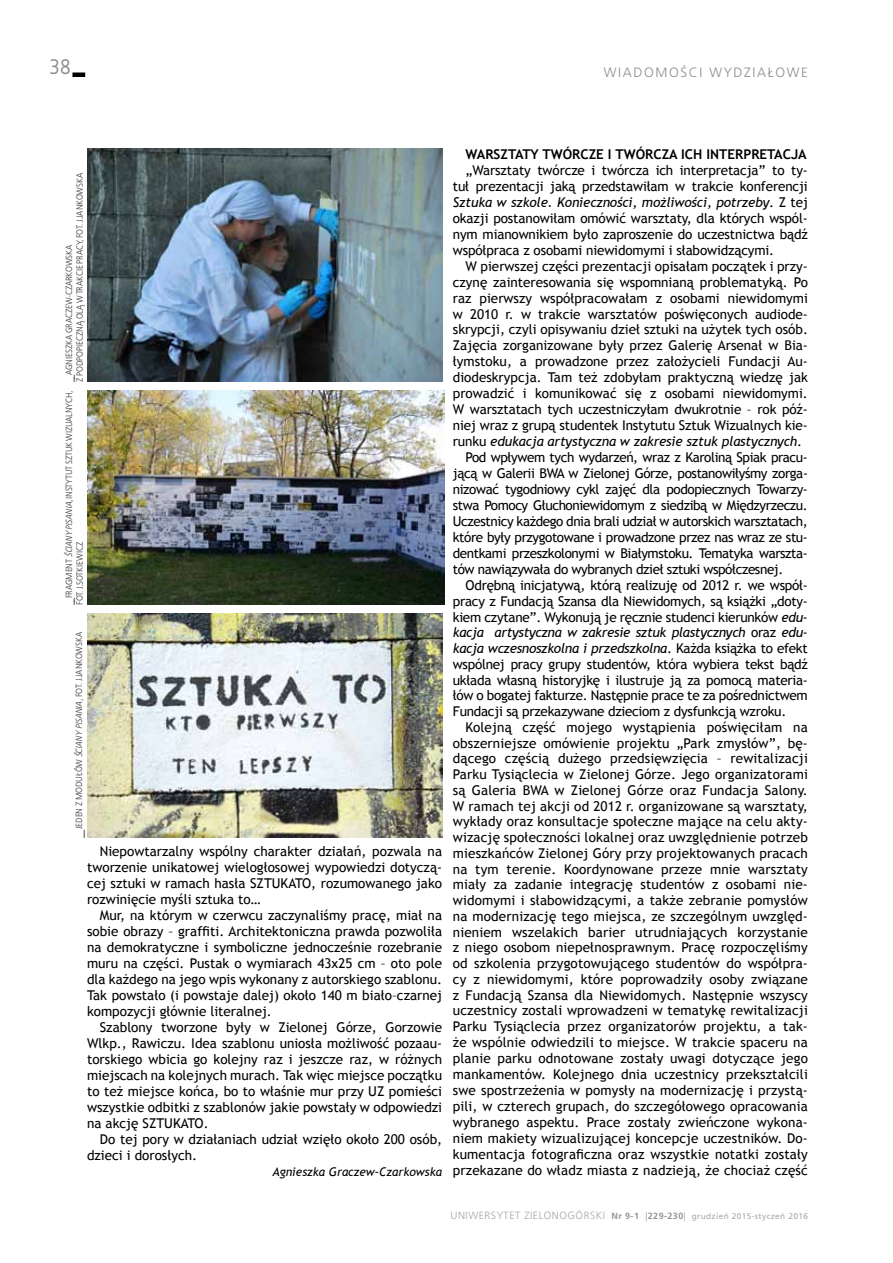
<style>
.page{position:relative;width:893px;height:1263px;background:#fff}
.page>*{position:absolute;margin:0;border:0;box-sizing:border-box;transform-origin:0 0}
.t1{font:21px "EFN Bureau OT";color:#8a8c8e}
.t2{font:13.5px/15.9px "Trebuchet MS";color:#000;text-align:justify}
.t3{font:13.5px "Trebuchet MS";letter-spacing:-.03em;color:#000}
.t4{font:13.5px "Trebuchet MS";letter-spacing:-.02em;color:#000}
.t5{font:italic 13.5px "Trebuchet MS";letter-spacing:-.02em;color:#000}
.t6{font:700 13.5px "Trebuchet MS";color:#000}
.t7{font:300 13.5px "Frutiger LT Pro";color:#8a8c8e}
.t8{font:italic 12px "Trebuchet MS";color:#000}
.t9{font:300 10.5px "Frutiger LT Pro";letter-spacing:.05em;color:#a3a5a8}
.t10{font:9px/10.5px "EFN Bureau OT";color:#4d4d4f}
.s1{font-weight:700;font-size:10.5px}
.s2{font-style:italic}
.s3{font-style:normal}
.s4{font-weight:700;font-size:9px;color:#939597}
.s5{font-size:9px;color:#939597}
.s6{font-weight:400;font-size:8.25px;color:#a4a7a9}
</style>
<div class="page">
<div style="left:72px;top:72px;width:13px;height:5px;background:#000"></div>
<img style="left:87px;top:390px;width:357px;height:215px">
<img style="left:87px;top:149px;width:355px;height:233px">
<img style="left:87px;top:613px;width:355px;height:225px">
<h1 class="t1" style="left:50px;top:55px;width:22px">38</h1>
<p class="t7" style="left:604px;top:65px;width:11px">WIADOMOŚCIWYDZIAŁOWE</p>
<p class="t10" style="left:64px;top:382px;width:209px;rotate:-90deg"><span class="s1">__</span>AGNIESZKA GRACZEW-CZARKOWSKA<br>Z PODPOPIECZNĄ OLĄ W TRAKCIE PRACY, FOT. J.JANKOWSKA</p>
<p class="t10" style="left:64px;top:605px;width:215px;rotate:-90deg"><span class="s1">__</span>FRAGMENT <span class="s2">ŚCIANY PISANIA</span>, INSTYTUT SZTUK WIZUALNYCH,<br>FOT. J.SOTKIEWICZ</p>
<p class="t10" style="left:74px;top:838px;width:206px;rotate:-90deg"><span class="s1">__</span>JEDEN Z MODUŁÓW <span class="s2">ŚCIANY PISANIA,</span> FOT. J.JANKOWSKA</p>
<p class="t2" style="left:87px;top:844px;width:357px;text-indent:13px">Niepowtarzalny wspólny charakter działań, pozwala na tworzenie unikatowej wielogłosowej wypowiedzi dotyczą&shy;cej sztuki w ramach hasła SZTUKATO, rozumowanego jako rozwinięcie myśli sztuka to…</p>
<p class="t2" style="left:87px;top:907px;width:357px;text-indent:13px">Mur, na którym w czerwcu zaczynaliśmy pracę, miał na sobie obrazy – graffiti. Architektoniczna prawda pozwoliła na demokratyczne i symboliczne jednocześnie rozebranie muru na części. Pustak o wymiarach 43x25 cm – oto pole dla każdego na jego wpis wykonany z autorskiego szablonu.<br>Tak powstało (i powstaje dalej) około 140 m biało–czarnej kompozycji głównie literalnej.</p>
<p class="t2" style="left:87px;top:1019px;width:357px;text-indent:13px">Szablony tworzone były w Zielonej Górze, Gorzowie Wlkp., Rawiczu. Idea szablonu uniosła możliwość pozaau&shy;torskiego wbicia go kolejny raz i jeszcze raz, w różnych miejscach na kolejnych murach. Tak więc miejsce początku to też miejsce końca, bo to właśnie mur przy UZ pomieści wszystkie odbitki z szablonów jakie powstały w odpowiedzi na akcję SZTUKATO.</p>
<p class="t2" style="left:87px;top:1131px;width:357px;text-indent:13px">Do tej pory w działaniach udział wzięło około 200 osób, dzieci i dorosłych.</p>
<p class="t8" style="left:272px;top:1164px;width:171px">Agnieszka Graczew–Czarkowska</p>
<p class="t6" style="left:466px;top:146px;width:343px">WARSZTATY TWÓRCZE I TWÓRCZA ICH INTERPRETACJA</p>
<p class="t2" style="left:453px;top:162px;width:357px;text-indent:13px">„Warsztaty twórcze i twórcza ich interpretacja” to ty&shy;tuł prezentacji jaką przedstawiłam w trakcie konferencji <span class="s2">Sztuka w szkole. Konieczności, możliwości, potrzeby</span>. Z tej okazji postanowiłam omówić warsztaty, dla których wspól&shy;nym mianownikiem było zaproszenie do uczestnictwa bądź współpraca z osobami niewidomymi i słabowidzącymi.</p>
<p class="t2" style="left:466px;top:258px;width:344px">W pierwszej części prezentacji opisałam początek i przy-</p>
<p class="t2" style="left:453px;top:274px;width:357px">czynę zainteresowania się wspomnianą problematyką. Po</p>
<p class="t2" style="left:453px;top:290px;width:357px">raz pierwszy współpracowałam z osobami niewidomymi</p>
<p class="t2" style="left:453px;top:306px;width:357px">w 2010 r. w trakcie warsztatów poświęconych audiode-</p>
<p class="t2" style="left:453px;top:322px;width:357px">skrypcji, czyli opisywaniu dzieł sztuki na użytek tych osób.</p>
<p class="t2" style="left:453px;top:338px;width:357px">Zajęcia zorganizowane były przez Galerię Arsenał w Bia-</p>
<p class="t2" style="left:453px;top:354px;width:357px">łymstoku, a prowadzone przez założycieli Fundacji Au-</p>
<p class="t2" style="left:453px;top:370px;width:357px">diodeskrypcja. Tam też zdobyłam praktyczną wiedzę jak</p>
<p class="t2" style="left:453px;top:386px;width:357px">prowadzić i komunikować się z osobami niewidomymi.</p>
<p class="t2" style="left:453px;top:402px;width:356px">W warsztatach tych uczestniczyłam dwukrotnie – rok póź-</p>
<p class="t2" style="left:453px;top:418px;width:356px">niej wraz z grupą studentek Instytutu Sztuk Wizualnych kie-</p>
<p class="t5" style="left:453px;top:433px;width:351px"><span class="s3">runku</span> edukacja artystyczna w zakresie sztuk plastycznych<span class="s3">.</span></p>
<p class="t3" style="left:466px;top:449px;width:344px">Pod wpływem tych wydarzeń, wraz z Karoliną Spiak pracu-</p>
<p class="t3" style="left:453px;top:465px;width:357px">jącą w Galerii BWA w Zielonej Górze, postanowiłyśmy zorga-</p>
<p class="t3" style="left:453px;top:481px;width:356px">nizować tygodniowy cykl zajęć dla podopiecznych Towarzy-</p>
<p class="t3" style="left:453px;top:497px;width:356px">stwa Pomocy Głuchoniewidomym z siedzibą w Międzyrzeczu.</p>
<p class="t3" style="left:453px;top:513px;width:356px">Uczestnicy każdego dnia brali udział w autorskich warsztatach,</p>
<p class="t3" style="left:453px;top:529px;width:356px">które były przygotowane i prowadzone przez nas wraz ze stu-</p>
<p class="t3" style="left:453px;top:545px;width:356px">dentkami przeszkolonymi w Białymstoku. Tematyka warszta-</p>
<p class="t3" style="left:453px;top:561px;width:332px">tów nawiązywała do wybranych dzieł sztuki współczesnej.</p>
<p class="t4" style="left:466px;top:577px;width:344px">Odrębną inicjatywą, którą realizuję od 2012 r. we współ-</p>
<p class="t4" style="left:453px;top:593px;width:356px">pracy z Fundacją Szansa dla Niewidomych, są książki „doty-</p>
<p class="t4" style="left:453px;top:609px;width:357px">kiem czytane”. Wykonują je ręcznie studenci kierunków <span class="s2">edu-</span></p>
<p class="t5" style="left:453px;top:624px;width:357px">kacja artystyczna w zakresie sztuk plastycznych <span class="s3">oraz</span> edu-</p>
<p class="t5" style="left:453px;top:640px;width:356px">kacja wczesnoszkolna i przedszkolna<span class="s3">. Każda książka to efekt</span></p>
<p class="t4" style="left:453px;top:656px;width:356px">wspólnej pracy grupy studentów, która wybiera tekst bądź</p>
<p class="t4" style="left:453px;top:672px;width:356px">układa własną historyjkę i ilustruje ją za pomocą materia-</p>
<p class="t4" style="left:453px;top:688px;width:356px">łów o bogatej fakturze. Następnie prace te za pośrednictwem</p>
<p class="t4" style="left:453px;top:703px;width:335px">Fundacji są przekazywane dzieciom z dysfunkcją wzroku.</p>
<p class="t2" style="left:466px;top:719px;width:344px">Kolejną część mojego wystąpienia poświęciłam na</p>
<p class="t2" style="left:453px;top:735px;width:356px">obszerniejsze omówienie projektu „Park zmysłów”, bę-</p>
<p class="t2" style="left:453px;top:751px;width:356px">dącego częścią dużego przedsięwzięcia – rewitalizacji</p>
<p class="t2" style="left:453px;top:766px;width:356px">Parku Tysiąclecia w Zielonej Górze. Jego organizatorami</p>
<p class="t2" style="left:453px;top:782px;width:356px">są Galeria BWA w Zielonej Górze oraz Fundacja Salony.</p>
<p class="t2" style="left:453px;top:798px;width:356px">W ramach tej akcji od 2012 r. organizowane są warsztaty,</p>
<p class="t2" style="left:453px;top:814px;width:356px">wykłady oraz konsultacje społeczne mające na celu akty-</p>
<p class="t2" style="left:453px;top:830px;width:357px">wizację społeczności lokalnej oraz uwzględnienie potrzeb</p>
<p class="t2" style="left:453px;top:845px;width:356px">mieszkańców Zielonej Góry przy projektowanych pracach</p>
<p class="t2" style="left:453px;top:861px;width:356px">na tym terenie. Koordynowane przeze mnie warsztaty</p>
<p class="t2" style="left:453px;top:877px;width:356px">miały za zadanie integrację studentów z osobami nie-</p>
<p class="t2" style="left:453px;top:893px;width:356px">widomymi i słabowidzącymi, a także zebranie pomysłów</p>
<p class="t2" style="left:453px;top:908px;width:356px">na modernizację tego miejsca, ze szczególnym uwzględ-</p>
<p class="t2" style="left:453px;top:924px;width:356px">nieniem wszelakich barier utrudniających korzystanie</p>
<p class="t2" style="left:453px;top:940px;width:357px">z niego osobom niepełnosprawnym. Pracę rozpoczęliśmy</p>
<p class="t2" style="left:453px;top:956px;width:357px">od szkolenia przygotowującego studentów do współpra-</p>
<p class="t2" style="left:453px;top:971px;width:356px">cy z niewidomymi, które poprowadziły osoby związane</p>
<p class="t2" style="left:453px;top:987px;width:356px">z Fundacją Szansa dla Niewidomych. Następnie wszyscy</p>
<p class="t2" style="left:453px;top:1003px;width:356px">uczestnicy zostali wprowadzeni w tematykę rewitalizacji</p>
<p class="t2" style="left:453px;top:1019px;width:357px">Parku Tysiąclecia przez organizatorów projektu, a tak-</p>
<p class="t2" style="left:453px;top:1034px;width:356px">że wspólnie odwiedzili to miejsce. W trakcie spaceru na</p>
<p class="t2" style="left:453px;top:1050px;width:357px">planie parku odnotowane zostały uwagi dotyczące jego</p>
<p class="t2" style="left:453px;top:1066px;width:356px">mankamentów. Kolejnego dnia uczestnicy przekształcili</p>
<p class="t2" style="left:453px;top:1082px;width:356px">swe spostrzeżenia w pomysły na modernizację i przystą-</p>
<p class="t2" style="left:453px;top:1098px;width:356px">pili, w czterech grupach, do szczegółowego opracowania</p>
<p class="t2" style="left:453px;top:1114px;width:356px">wybranego aspektu. Prace zostały zwieńczone wykona-</p>
<p class="t2" style="left:453px;top:1130px;width:356px">niem makiety wizualizującej koncepcje uczestników. Do-</p>
<p class="t2" style="left:453px;top:1146px;width:357px">kumentacja fotograficzna oraz wszystkie notatki zostały</p>
<p class="t2" style="left:453px;top:1162px;width:357px">przekazane do władz miasta z nadzieją, że chociaż część</p>
<p class="t9" style="left:451px;top:1209px;width:359px">UNIWERSYTET ZIELONOGÓRSKI <span class="s4">Nr 9-1</span> <span class="s5">|</span><span class="s4">229-230</span><span class="s5">|</span> <span class="s6">grudzień 2015-styczeń 2016</span></p>
</div>
